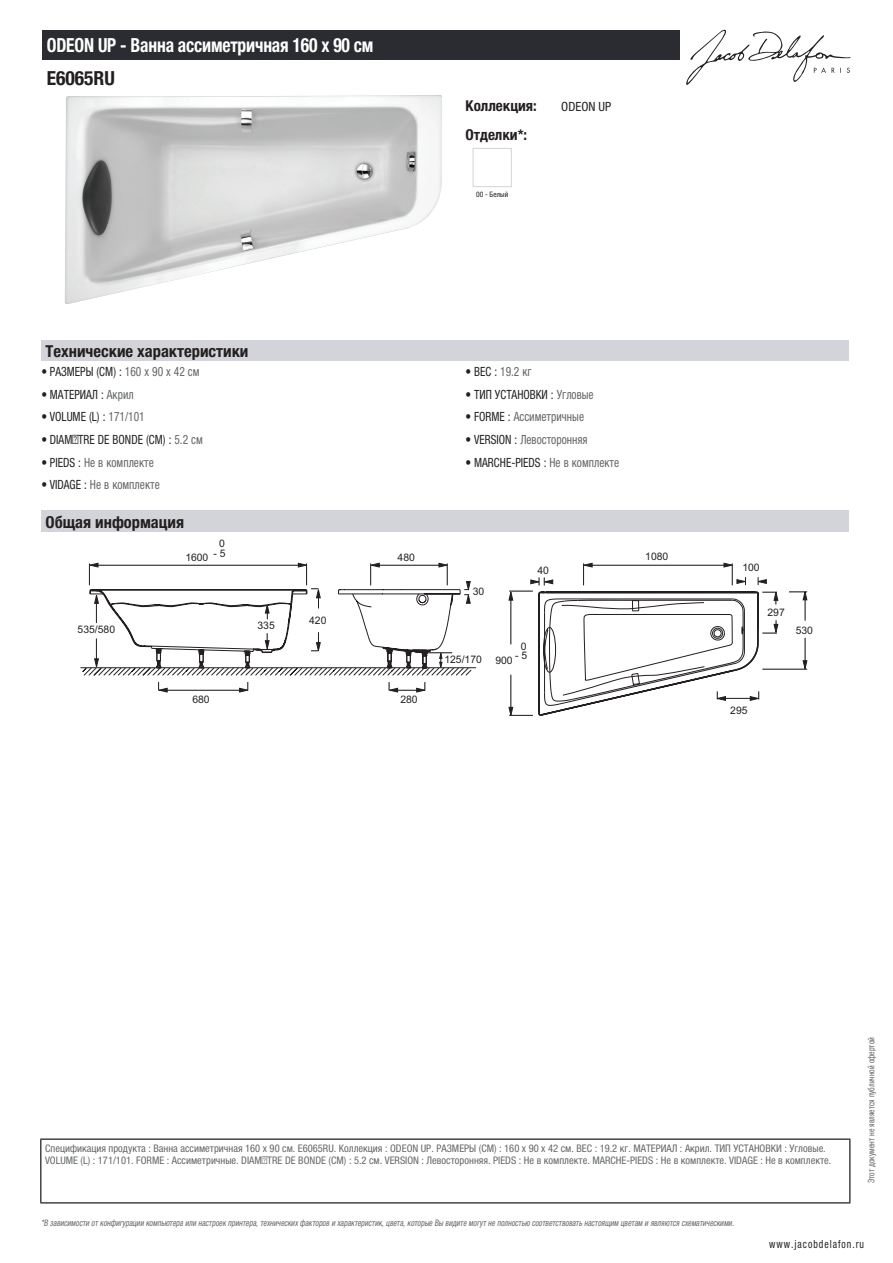
<style>
.page{position:relative;width:893px;height:1263px;background:#fff}
.page>*{position:absolute;margin:0;border:0;box-sizing:border-box;transform-origin:0 0}
.t1{font:700 condensed 19.5px "Helvetica Neue LTCYR";letter-spacing:-.01em;color:#fff;scale:.9 1}
.t2{font:700 condensed 19.5px "Helvetica Neue LTCYR";color:#231f20}
.t3{font:700 condensed 16.5px "Helvetica Neue LTCYR";color:#231f20}
.t4{font:700 condensed 15px "Helvetica Neue LTCYR";color:#231f20}
.t5{font:condensed 12.75px "Helvetica Neue LTCYR";color:#231f20;scale:.9 1}
.t6{font:condensed 12.75px "Helvetica Neue LTCYR";color:#626568;scale:.9 1}
.t7{font:condensed 12.75px "Helvetica Neue LTCYR";color:#231f20}
.t8{font:condensed 11.25px "Helvetica Neue LTCYR";letter-spacing:.1em;color:#231f20;scale:.87 1}
.t9{font:condensed 10.5px/12px "Helvetica Neue LTCYR";color:#626568}
.t10{font:10.35px "Arial";color:#231f20}
.t11{font:italic condensed 9px "Helvetica Neue LTCYR";color:#626568;scale:.87 1}
.t12{font:condensed 9px "Helvetica Neue LTCYR";color:#626568;scale:.87 1}
.t13{font:condensed 7.5px "Helvetica Neue LTCYR";color:#231f20}
.s1{color:#626568}
.s2{color:#231f20}
</style>
<div class="page">
<svg style="left:686px;top:30px;width:164px;height:55px"></svg>
<img style="left:65px;top:95px;width:377px;height:209px">
<div style="left:473px;top:148px;width:39px;height:39px;border:1px solid #d3d4da"></div>
<div style="left:41px;top:340px;width:808px;height:22px;background:#d3d4da"></div>
<div style="left:41px;top:511px;width:808px;height:21px;background:#d3d4da"></div>
<hr style="left:762px;top:669px;width:45px;height:1px;background:#231f20">
<svg style="left:802px;top:638px;width:6px;height:32px"></svg>
<svg style="left:789px;top:591px;width:19px;height:30px"></svg>
<hr style="left:161px;top:690px;width:81px;height:1px;background:#231f20">
<svg style="left:158px;top:682px;width:10px;height:11px"></svg>
<svg style="left:238px;top:682px;width:11px;height:11px"></svg>
<svg style="left:388px;top:682px;width:38px;height:11px"></svg>
<svg style="left:80px;top:562px;width:397px;height:114px"></svg>
<svg style="left:508px;top:562px;width:271px;height:154px"></svg>
<div style="left:43px;top:30px;width:637px;height:30px;background:#2a2c32"></div>
<hr style="left:40px;top:1138px;width:810px;height:2px;background:#040503">
<hr style="left:40px;top:1140px;width:1px;height:62px;background:#040503">
<hr style="left:849px;top:1140px;width:1px;height:62px;background:#040503">
<hr style="left:40px;top:1202px;width:810px;height:1px;background:#040503">
<h1 class="t1" style="left:47px;top:34px;width:364px">ODEON UP - Ванна асcиметричная 160 x 90 см</h1>
<h1 class="t2" style="left:47px;top:67px;width:70px">E6065RU</h1>
<h3 class="t4" style="left:466px;top:97px;width:73px">Коллекция:</h3>
<p class="t7" style="left:561px;top:99px;width:52px">ODEON UP</p>
<h3 class="t4" style="left:466px;top:126px;width:63px">Отделки*:</h3>
<p class="t13" style="left:476px;top:190px;width:34px">00 - Белый</p>
<h2 class="t3" style="left:46px;top:342px;width:204px">Технические характеристики</h2>
<p class="t5" style="left:41px;top:364px;width:177px">• РАЗМЕРЫ (СМ) : <span class="s1">160 x 90 x 42 см</span></p>
<p class="t6" style="left:466px;top:364px;width:75px"><span class="s2">• ВЕС :</span> 19.2 кг</p>
<p class="t5" style="left:41px;top:387px;width:104px">• МАТЕРИАЛ : <span class="s1">Акрил</span></p>
<p class="t5" style="left:466px;top:387px;width:144px">• ТИП УСТАНОВКИ : <span class="s1">Угловые</span></p>
<p class="t5" style="left:41px;top:410px;width:116px">• VOLUME (L) : <span class="s1">171/101</span></p>
<p class="t6" style="left:466px;top:410px;width:133px"><span class="s2">• FORME :</span> Ассиметричные</p>
<p class="t5" style="left:41px;top:432px;width:181px">• DIAMÈTRE DE BONDE (CM) : <span class="s1">5.2 см</span></p>
<p class="t6" style="left:466px;top:432px;width:137px"><span class="s2">• VERSION :</span> Левосторонняя</p>
<p class="t6" style="left:41px;top:455px;width:126px"><span class="s2">• PIEDS :</span> Не в комплекте</p>
<p class="t5" style="left:466px;top:455px;width:172px">• MARCHE-PIEDS : <span class="s1">Не в комплекте</span></p>
<p class="t6" style="left:41px;top:478px;width:133px"><span class="s2">• VIDAGE :</span> Не в комплекте</p>
<h2 class="t3" style="left:46px;top:513px;width:140px">Общая информация</h2>
<p class="t10" style="left:219px;top:537px;width:7px">0</p>
<p class="t10" style="left:214px;top:546px;width:14px">- 5</p>
<p class="t10" style="left:185px;top:550px;width:25px">1600</p>
<p class="t10" style="left:398px;top:550px;width:19px">480</p>
<p class="t10" style="left:645px;top:549px;width:25px">1080</p>
<p class="t10" style="left:473px;top:584px;width:13px">30</p>
<p class="t10" style="left:537px;top:563px;width:13px">40</p>
<p class="t10" style="left:742px;top:560px;width:19px">100</p>
<p class="t10" style="left:767px;top:605px;width:19px">297</p>
<p class="t10" style="left:309px;top:613px;width:19px">420</p>
<p class="t10" style="left:257px;top:619px;width:19px">335</p>
<p class="t10" style="left:78px;top:622px;width:39px">535/580</p>
<p class="t10" style="left:796px;top:624px;width:19px">530</p>
<p class="t10" style="left:192px;top:692px;width:19px">680</p>
<p class="t10" style="left:400px;top:692px;width:19px">280</p>
<p class="t10" style="left:444px;top:652px;width:39px">125/170</p>
<p class="t10" style="left:521px;top:639px;width:7px">0</p>
<p class="t10" style="left:515px;top:649px;width:14px">- 5</p>
<p class="t10" style="left:495px;top:653px;width:19px">900</p>
<p class="t10" style="left:730px;top:703px;width:19px">295</p>
<p class="t9" style="left:45px;top:1142px;width:788px">Спецификация продукта : Ванна асcиметричная 160 x 90 см. E6065RU. Коллекция : ODEON UP. РАЗМЕРЫ (СМ) : 160 x 90 x 42 см. ВЕС : 19.2 кг. МАТЕРИАЛ : Акрил. ТИП УСТАНОВКИ : Угловые.<br>VOLUME (L) : 171/101. FORME : Ассиметричные. DIAMÈTRE DE BONDE (CM) : 5.2 см. VERSION : Левосторонняя. PIEDS : Не в комплекте. MARCHE-PIEDS : Не в комплекте. VIDAGE : Не в комплекте.</p>
<p class="t11" style="left:41px;top:1218px;width:800px">*В зависимости отконфигурации компьютера или настроек принтера,техническихфакторов и характеристик,цвета,которые Вы видите могутне полностью соответствоватьнастоящим цветам и являются схематическими.</p>
<p class="t12" style="left:866px;top:1183px;width:169px;rotate:-90deg">Этот документ не является публичной офертой</p>
<p class="t8" style="left:769px;top:1237px;width:110px">www.jacobdelafon.ru</p>
</div>
